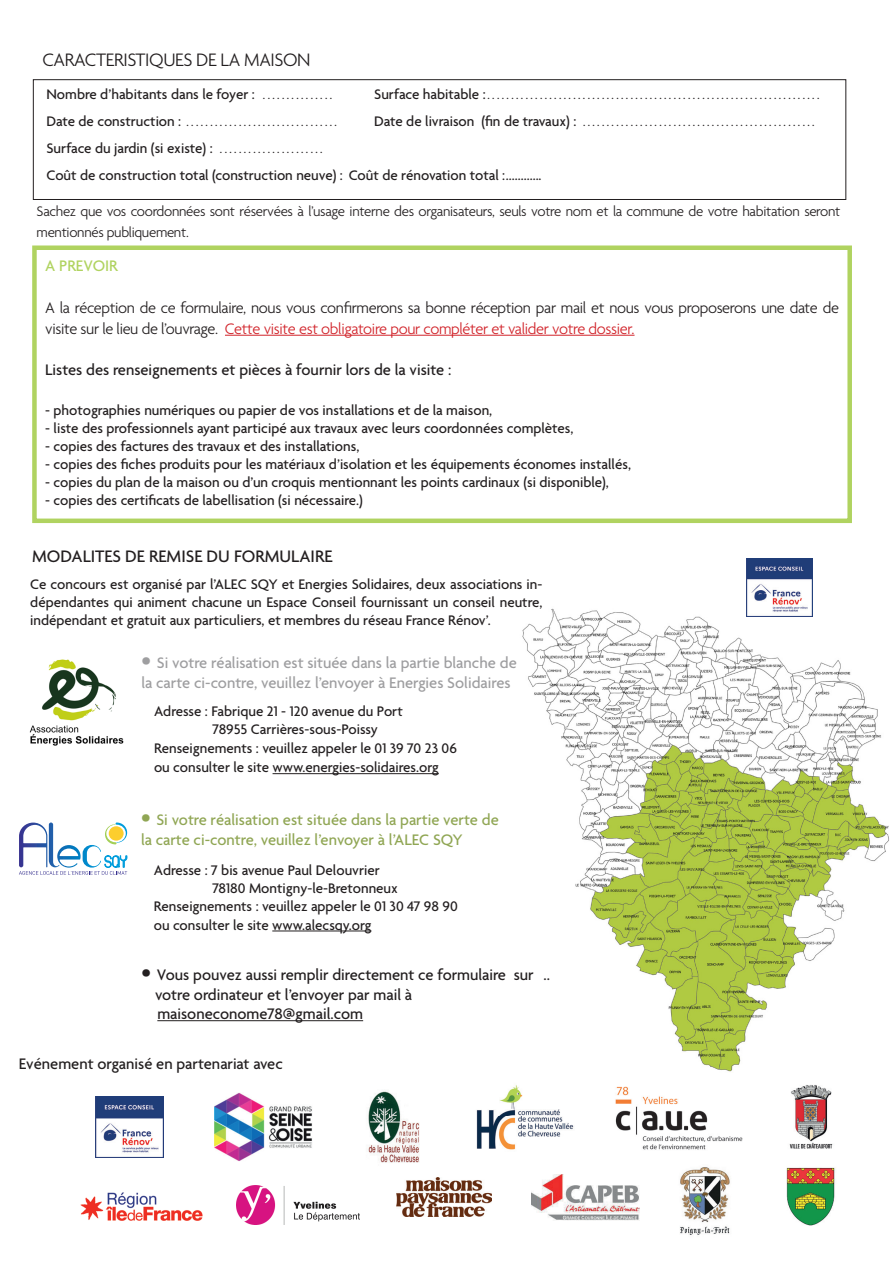
<style>
.page{position:relative;width:893px;height:1263px;background:#fff}
.page>*{position:absolute;margin:0;border:0;box-sizing:border-box;transform-origin:0 0}
.t1{font:300 19.5px "Agenda";letter-spacing:-.02em;color:#231f20}
.t2{font:500 18px "Agenda";color:#231f20}
.t3{font:500 16.5px/19.8px "Agenda";color:#231f20}
.t4{font:300 16.5px/21px "Agenda";letter-spacing:-.02em;color:#231f20}
.t5{font:500 16.5px "Agenda";color:#9e9ea0}
.t6{font:500 16.5px "Agenda";color:#90a654}
.t7{font:500 16.5px "Agenda";color:#b0d360}
.t8{font:500 15px/18px "Agenda";color:#231f20;text-align:justify}
.t9{font:300 15px/21px "Agenda";letter-spacing:-.02em;color:#231f20}
.t10{font:500 12px "Agenda";color:#231f20}
.s1{font-size:12px}
.s2{font-size:15px}
.s3{color:#d1232a}
.s4{font-size:25.5px}
</style>
<div class="page">
<img style="left:522px;top:583px;width:367px;height:489px">
<div style="left:33px;top:79px;width:813px;height:121px;border:1px solid #231f20"></div>
<hr style="left:225px;top:335px;width:409px;height:1px;background:#d1232a">
<div style="left:32px;top:245px;width:820px;height:278px;border:4px solid #b0d360"></div>
<svg style="left:19px;top:822px;width:108px;height:53px"></svg>
<hr style="left:273px;top:773px;width:166px;height:1px;background:#231f20">
<hr style="left:272px;top:931px;width:99px;height:1px;background:#231f20">
<hr style="left:157px;top:1020px;width:206px;height:1px;background:#231f20">
<img style="left:368px;top:1091px;width:52px;height:72px">
<img style="left:214px;top:1093px;width:98px;height:68px">
<img style="left:396px;top:1177px;width:95px;height:40px">
<img style="left:80px;top:1192px;width:123px;height:29px">
<img style="left:615px;top:1086px;width:128px;height:64px">
<img style="left:236px;top:1186px;width:124px;height:38px">
<img style="left:476px;top:1085px;width:98px;height:65px">
<img style="left:531px;top:1174px;width:108px;height:46px">
<img style="left:789px;top:1085px;width:44px;height:64px">
<img style="left:786px;top:1167px;width:49px;height:59px">
<img style="left:680px;top:1167px;width:50px;height:68px">
<img style="left:95px;top:1096px;width:69px;height:61px">
<img style="left:747px;top:558px;width:65px;height:58px">
<img style="left:29px;top:659px;width:95px;height:87px">
<p class="t1" style="left:43px;top:49px;width:270px">CARACTERISTIQUES DE LA MAISON</p>
<p class="t8" style="left:46px;top:86px;width:287px">Nombre d’habitants dans le foyer : <span class="s1">. . . . . . . . . . . . . . .</span></p>
<p class="t10" style="left:374px;top:89px;width:447px"><span class="s2">Surface habitable :</span>......................................................................</p>
<p class="t10" style="left:46px;top:116px;width:292px"><span class="s2">Date de construction :</span> ................................</p>
<p class="t10" style="left:374px;top:116px;width:442px"><span class="s2">Date de livraison (fin de travaux) :</span> .................................................</p>
<p class="t8" style="left:46px;top:140px;width:278px">Surface du jardin (si existe) : <span class="s1">......................</span></p>
<p class="t8" style="left:46px;top:167px;width:497px">Coût de construction total (construction neuve) : Coût de rénovation total :............</p>
<p class="t9" style="left:37px;top:201px;width:805px">Sachez que vos coordonnées sont réservées à l’usage interne des organisateurs, seuls votre nom et la commune de votre habitation seront mentionnés publiquement.</p>
<p class="t7" style="left:45px;top:257px;width:74px">A PREVOIR</p>
<p class="t4" style="left:45px;top:298px;width:795px">A la réception de ce formulaire, nous vous confirmerons sa bonne réception par mail et nous vous proposerons une date de visite sur le lieu de l’ouvrage. <span class="s3">Cette visite est obligatoire pour compléter et valider votre dossier.</span></p>
<p class="t3" style="left:45px;top:361px;width:408px">Listes des renseignements et pièces à fournir lors de la visite :</p>
<p class="t8" style="left:45px;top:402px;width:449px">- photographies numériques ou papier de vos installations et de la maison,</p>
<p class="t8" style="left:45px;top:420px;width:530px">- liste des professionnels ayant participé aux travaux avec leurs coordonnées complètes,</p>
<p class="t8" style="left:45px;top:438px;width:316px">- copies des factures des travaux et des installations,</p>
<p class="t8" style="left:45px;top:456px;width:587px">- copies des fiches produits pour les matériaux d’isolation et les équipements économes installés,</p>
<p class="t8" style="left:45px;top:474px;width:565px">- copies du plan de la maison ou d’un croquis mentionnant les points cardinaux (si disponible),</p>
<p class="t8" style="left:45px;top:492px;width:319px">- copies des certificats de labellisation (si nécessaire.)</p>
<p class="t2" style="left:32px;top:547px;width:302px">MODALITES DE REMISE DU FORMULAIRE</p>
<p class="t8" style="left:30px;top:576px;width:514px">Ce concours est organisé par l’ALEC SQY et Energies Solidaires, deux associations in&shy;dépendantes qui animent chacune un Espace Conseil fournissant un conseil neutre, indépendant et gratuit aux particuliers, et membres du réseau France Rénov’.</p>
<p class="t5" style="left:141px;top:654px;width:377px"><span class="s4">•</span> Si votre réalisation est située dans la partie blanche de</p>
<p class="t5" style="left:141px;top:673px;width:371px">la carte ci-contre, veuillez l’envoyer à Energies Solidaires</p>
<p class="t8" style="left:213px;top:703px;width:192px;text-indent:-59px">Adresse : Fabrique 21 - 120 avenue du Port<br>78955 Carrières-sous-Poissy</p>
<p class="t8" style="left:154px;top:740px;width:304px">Renseignements : veuillez appeler le 01 39 70 23 06</p>
<p class="t8" style="left:154px;top:760px;width:286px">ou consulter le site www.energies-solidaires.org</p>
<p class="t6" style="left:141px;top:811px;width:359px"><span class="s4">•</span> Si votre réalisation est située dans la partie verte de</p>
<p class="t6" style="left:141px;top:831px;width:323px">la carte ci-contre, veuillez l’envoyer à l’ALEC SQY</p>
<p class="t8" style="left:154px;top:862px;width:227px">Adresse : 7 bis avenue Paul Delouvrier</p>
<p class="t8" style="left:212px;top:880px;width:187px">78180 Montigny-le-Bretonneux</p>
<p class="t8" style="left:154px;top:898px;width:306px">Renseignements : veuillez appeler le 01 30 47 98 90</p>
<p class="t8" style="left:154px;top:917px;width:219px">ou consulter le site www.alecsqy.org</p>
<p class="t3" style="left:155px;top:965px;width:396px;text-indent:-13px"><span class="s4">•</span> Vous pouvez aussi remplir directement ce formulaire sur .. votre ordinateur et l’envoyer par mail à</p>
<p class="t3" style="left:157px;top:1005px;width:207px">maisoneconome78@gmail.com</p>
<p class="t3" style="left:19px;top:1054px;width:265px">Evénement organisé en partenariat avec</p>
</div>
